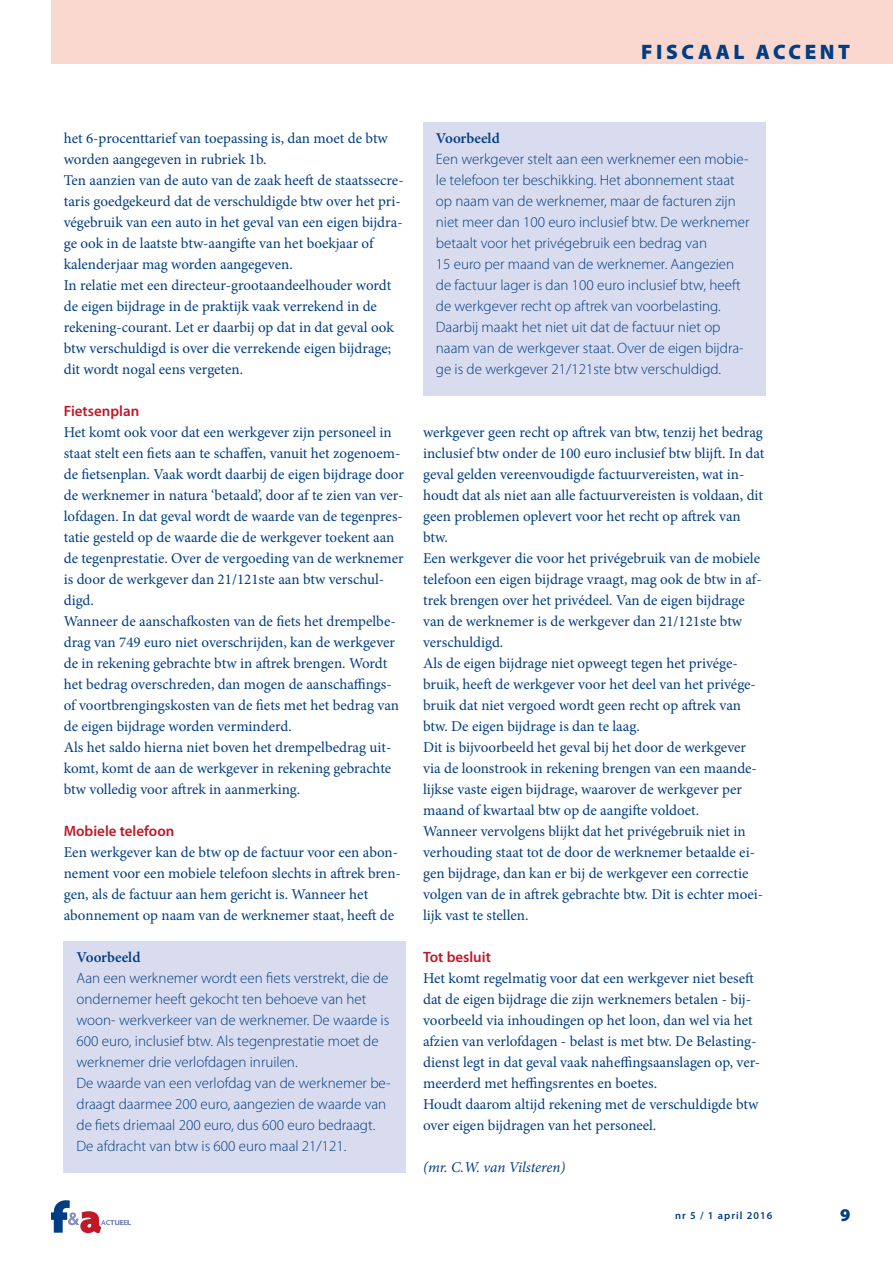
<style>
.page{position:relative;width:893px;height:1263px;background:#fff}
.page>*{position:absolute;margin:0;border:0;box-sizing:border-box;transform-origin:0 0}
.t1{font:900 21px "Myriad Pro";letter-spacing:.17em;color:#013d82}
.t2{font:900 18px "Myriad Pro";color:#013d82}
.t3{font:15px/21px "Minion Pro";color:#013d82}
.t4{font:300 15px/21px "Myriad Pro";color:#013d82}
.t5{font:600 15px "Myriad Pro";color:#c11827}
.t6{font:italic 15px "Minion Pro";letter-spacing:-.01em;color:#013d82}
.t7{font:600 15px "Minion Pro";color:#013d82}
.t8{font:600 10.5px "Myriad Pro";letter-spacing:.1em;color:#013d82}
</style>
<div class="page">
<svg style="left:51px;top:1200px;width:80px;height:33px"></svg>
<div style="left:51px;top:0;width:842px;height:64px;background:#fad8cf"></div>
<div style="left:64px;top:941px;width:342px;height:231px;background:#d9dcef"></div>
<div style="left:423px;top:122px;width:342px;height:273px;background:#d9dcef"></div>
<h1 class="t1" style="left:641px;top:39px;width:211px">FISCAAL ACCENT</h1>
<p class="t3" style="left:64px;top:129px;width:341px">het 6-procenttarief van toepassing is, dan moet de btw worden aangegeven in rubriek 1b.<br>Ten aanzien van de auto van de zaak heeft de staatssecre&shy;taris goedgekeurd dat de verschuldigde btw over het pri&shy;végebruik van een auto in het geval van een eigen bijdra&shy;ge ook in de laatste btw-aangifte van het boekjaar of kalenderjaar mag worden aangegeven.<br>In relatie met een directeur-grootaandeelhouder wordt de eigen bijdrage in de praktijk vaak verrekend in de rekening-courant. Let er daarbij op dat in dat geval ook btw verschuldigd is over die verrekende eigen bijdrage; dit wordt nogal eens vergeten.</p>
<p class="t5" style="left:64px;top:405px;width:77px">Fietsenplan</p>
<p class="t3" style="left:64px;top:423px;width:342px">Het komt ook voor dat een werkgever zijn personeel in staat stelt een fiets aan te schaffen, vanuit het zogenoem&shy;de fietsenplan. Vaak wordt daarbij de eigen bijdrage door de werknemer in natura ‘betaald’, door af te zien van ver&shy;lofdagen. In dat geval wordt de waarde van de tegenpres&shy;tatie gesteld op de waarde die de werkgever toekent aan de tegenprestatie. Over de vergoeding van de werknemer is door de werkgever dan 21/121ste aan btw verschul&shy;digd.<br>Wanneer de aanschafkosten van de fiets het drempelbe&shy;drag van 749 euro niet overschrijden, kan de werkgever de in rekening gebrachte btw in aftrek brengen. Wordt het bedrag overschreden, dan mogen de aanschaffings&shy;of voortbrengingskosten van de fiets met het bedrag van de eigen bijdrage worden verminderd.<br>Als het saldo hierna niet boven het drempelbedrag uit&shy;komt, komt de aan de werkgever in rekening gebrachte btw volledig voor aftrek in aanmerking.</p>
<p class="t5" style="left:64px;top:825px;width:112px">Mobiele telefoon</p>
<p class="t3" style="left:64px;top:843px;width:339px">Een werkgever kan de btw op de factuur voor een abon&shy;nement voor een mobiele telefoon slechts in aftrek bren&shy;gen, als de factuur aan hem gericht is. Wanneer het abonnement op naam van de werknemer staat, heeft de</p>
<p class="t7" style="left:77px;top:951px;width:65px">Voorbeeld</p>
<p class="t4" style="left:77px;top:969px;width:316px">Aan een werknemer wordt een fiets verstrekt, die de ondernemer heeft gekocht ten behoeve van het woon- werkverkeer van de werknemer. De waarde is 600 euro, inclusief btw. Als tegenprestatie moet de werknemer drie verlofdagen inruilen.<br>De waarde van een verlofdag van de werknemer be&shy;draagt daarmee 200 euro, aangezien de waarde van de fiets driemaal 200 euro, dus 600 euro bedraagt.<br>De afdracht van btw is 600 euro maal 21/121.</p>
<p class="t7" style="left:436px;top:132px;width:65px">Voorbeeld</p>
<p class="t4" style="left:436px;top:150px;width:315px">Een werkgever stelt aan een werknemer een mobie&shy;le telefoon ter beschikking. Het abonnement staat op naam van de werknemer, maar de facturen zijn niet meer dan 100 euro inclusief btw. De werknemer betaalt voor het privégebruik een bedrag van<br>15 euro per maand van de werknemer. Aangezien de factuur lager is dan 100 euro inclusief btw, heeft de werkgever recht op aftrek van voorbelasting.<br>Daarbij maakt het niet uit dat de factuur niet op naam van de werkgever staat. Over de eigen bijdra&shy;ge is de werkgever 21/121ste btw verschuldigd.</p>
<p class="t3" style="left:423px;top:423px;width:343px">werkgever geen recht op aftrek van btw, tenzij het bedrag inclusief btw onder de 100 euro inclusief btw blijft. In dat geval gelden vereenvoudigde factuurvereisten, wat in&shy;houdt dat als niet aan alle factuurvereisten is voldaan, dit geen problemen oplevert voor het recht op aftrek van btw.<br>Een werkgever die voor het privégebruik van de mobiele telefoon een eigen bijdrage vraagt, mag ook de btw in af&shy;trek brengen over het privédeel. Van de eigen bijdrage van de werknemer is de werkgever dan 21/121ste btw verschuldigd.<br>Als de eigen bijdrage niet opweegt tegen het privége&shy;bruik, heeft de werkgever voor het deel van het privége&shy;bruik dat niet vergoed wordt geen recht op aftrek van btw. De eigen bijdrage is dan te laag.<br>Dit is bijvoorbeeld het geval bij het door de werkgever via de loonstrook in rekening brengen van een maande&shy;lijkse vaste eigen bijdrage, waarover de werkgever per maand of kwartaal btw op de aangifte voldoet.<br>Wanneer vervolgens blijkt dat het privégebruik niet in verhouding staat tot de door de werknemer betaalde ei&shy;gen bijdrage, dan kan er bij de werkgever een correctie volgen van de in aftrek gebrachte btw. Dit is echter moei&shy;lijk vast te stellen.</p>
<p class="t5" style="left:423px;top:951px;width:69px">Tot besluit</p>
<p class="t3" style="left:423px;top:969px;width:339px">Het komt regelmatig voor dat een werkgever niet beseft dat de eigen bijdrage die zijn werknemers betalen - bij&shy;voorbeeld via inhoudingen op het loon, dan wel via het afzien van verlofdagen - belast is met btw. De Belasting&shy;dienst legt in dat geval vaak naheffingsaanslagen op, ver&shy;meerderd met heffingsrentes en boetes.<br>Houdt daarom altijd rekening met de verschuldigde btw over eigen bijdragen van het personeel.</p>
<p class="t6" style="left:423px;top:1161px;width:144px">(mr. C.W. van Vilsteren)</p>
<p class="t8" style="left:675px;top:1211px;width:99px">nr 5 / 1 april 2016</p>
<p class="t2" style="left:840px;top:1204px;width:12px">9</p>
</div>
